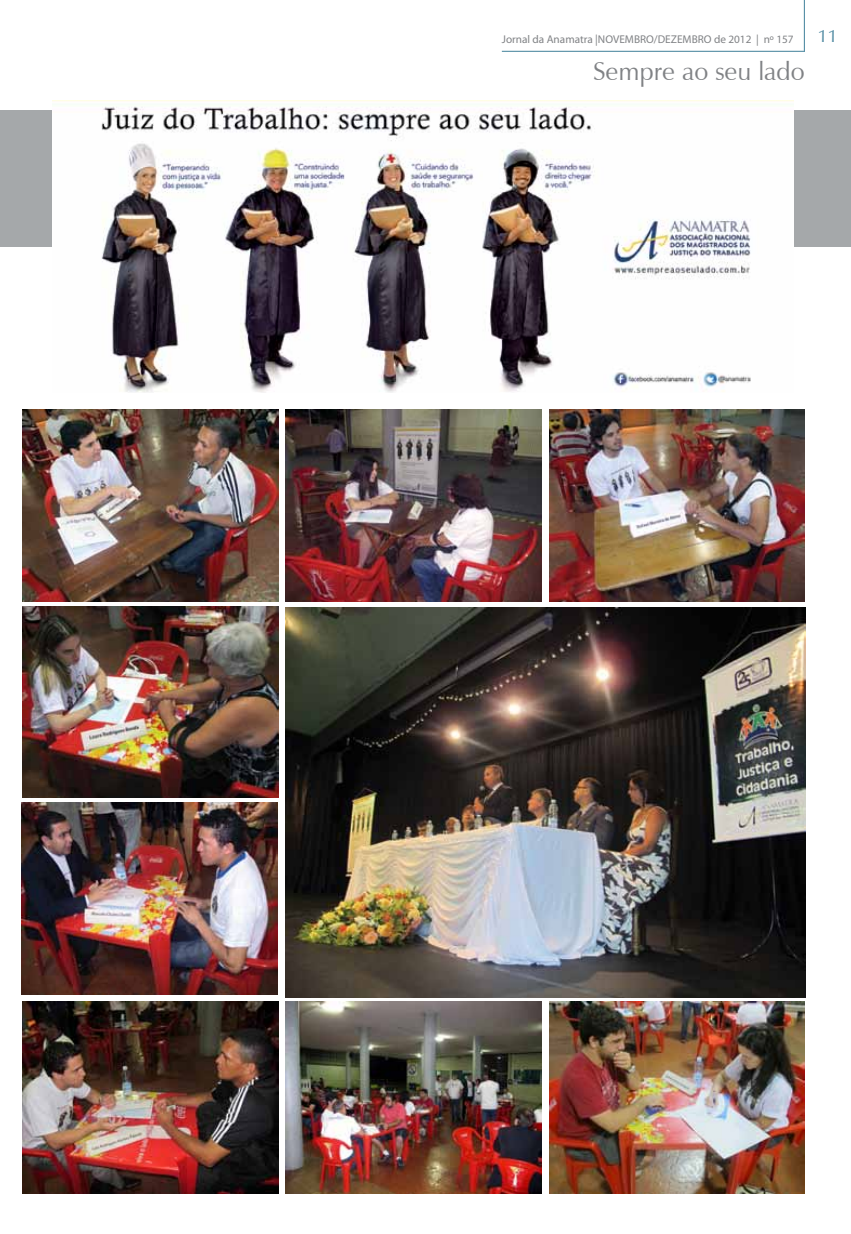
<style>
.page{position:relative;width:851px;height:1234px;background:#fff}
.page>*{position:absolute;margin:0;border:0;box-sizing:border-box;transform-origin:0 0}
.t1{font:25.5px "Zapf Humanist 601 BT";color:#808285}
.t2{font:18px "Zapf Humanist 601 BT";color:#558ea5}
.t3{font:11.25px "Myriad Pro";color:#808285}
</style>
<div class="page">
<img style="left:286px;top:607px;width:519px;height:390px">
<div style="left:0;top:111px;width:850px;height:136px;background:#a5a8aa"></div>
<hr style="left:803px;top:0;width:1px;height:52px;background:#558ea5">
<hr style="left:501px;top:51px;width:303px;height:1px;background:#558ea5">
<img style="left:52px;top:100px;width:741px;height:292px">
<img style="left:286px;top:409px;width:255px;height:192px">
<img style="left:22px;top:606px;width:256px;height:191px">
<img style="left:22px;top:1001px;width:256px;height:192px">
<img style="left:22px;top:409px;width:256px;height:192px">
<img style="left:22px;top:802px;width:255px;height:192px">
<img style="left:286px;top:1001px;width:255px;height:192px">
<img style="left:549px;top:409px;width:255px;height:192px">
<img style="left:549px;top:1001px;width:255px;height:192px">
<p class="t3" style="left:501px;top:32px;width:293px">Jornal da Anamatra |NOVEMBRO/DEZEMBRO de 2012 | nº 157</p>
<h1 class="t1" style="left:593px;top:56px;width:213px">Sempre ao seu lado</h1>
<h2 class="t2" style="left:817px;top:25px;width:21px">11</h2>
</div>
